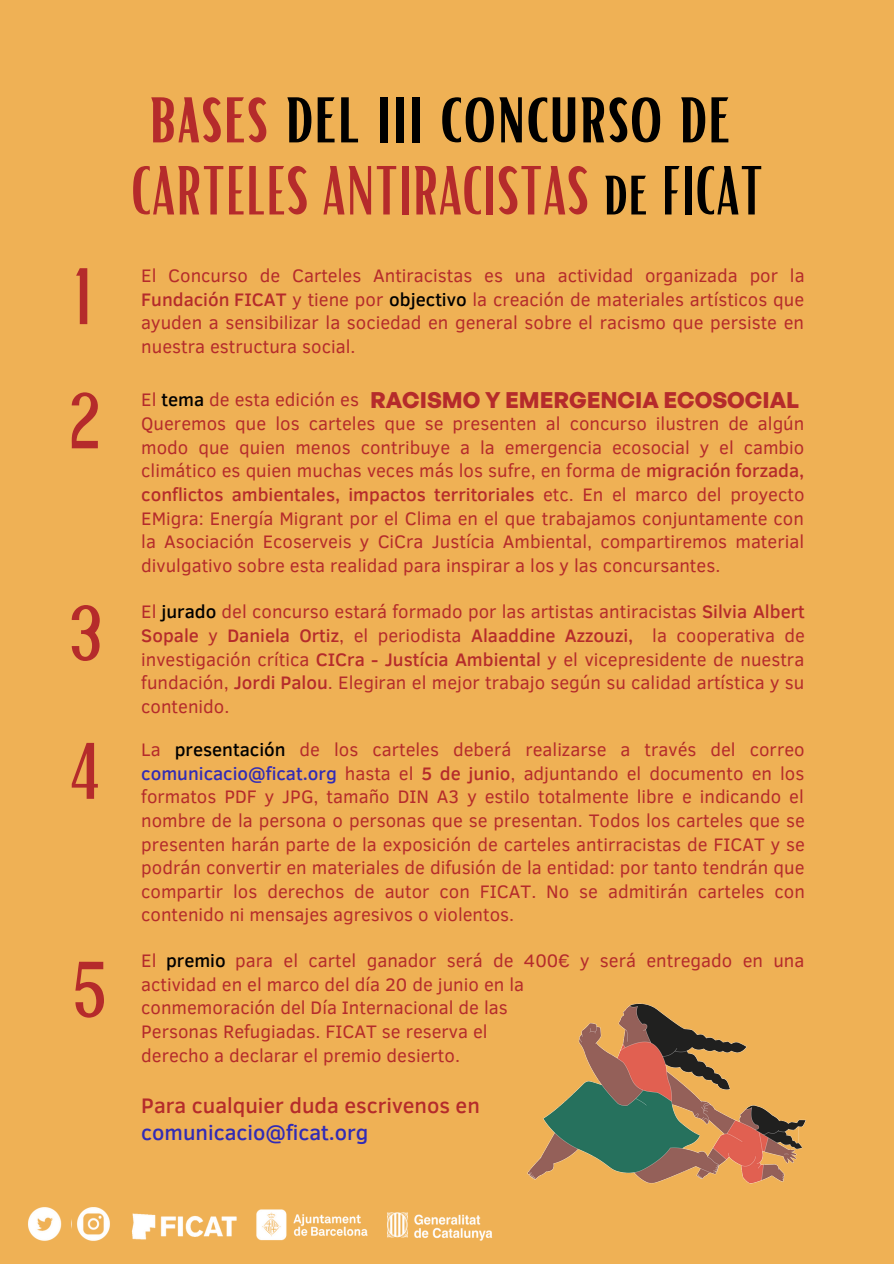
<style>
.page{position:relative;width:894px;height:1264px;background:#fff}
.page>*{position:absolute;margin:0;border:0;box-sizing:border-box;transform-origin:0 0}
.t1{font:77.85px "Bright";color:#000}
.t2{font:77.25px "Bright";color:#b52b2b}
.t3{font:66.9px "Bright";color:#b52b2b}
.t4{font:700 22.05px "General Sans";color:#b52b2b}
.t5{font:500 21.6px "Clear Sans";color:#b52b2b}
.t6{font:500 21.6px "Clear Sans";color:#322bb5}
.t7{font:18.6px/23.7px "Clear Sans";color:#b52b2b;text-align:justify}
.s1{color:#b52b2b}
.s2{color:#000}
.s3{font-weight:500}
.s4{font-weight:500;color:#000}
.s5{font-weight:500;color:#322bb5}
</style>
<div class="page">
<div style="left:0;top:0;width:893px;height:1263px;background:#efb155"></div>
<img style="left:28px;top:1207px;width:82px;height:34px">
<img style="left:131px;top:1213px;width:106px;height:27px">
<img style="left:256px;top:1209px;width:112px;height:32px">
<img style="left:387px;top:1212px;width:106px;height:29px">
<img style="left:527px;top:1003px;width:279px;height:181px">
<p class="t2" style="left:72px;top:247px;width:20px">1</p>
<p class="t2" style="left:68px;top:371px;width:35px">2</p>
<p class="t2" style="left:68px;top:583px;width:37px">3</p>
<p class="t2" style="left:68px;top:721px;width:35px">4</p>
<p class="t2" style="left:71px;top:940px;width:38px">5</p>
<p class="t1" style="left:148px;top:64px;width:584px"><span class="s1">bases</span> del iii concurso de</p>
<p class="t3" style="left:131px;top:147px;width:633px">CARTELES ANTIRACISTAS <span class="s2">de FICAT</span></p>
<p class="t7" style="left:141px;top:262px;width:664px">El Concurso de Carteles Antiracistas es una actividad organizada por la <span class="s3">Fundación FICAT</span> y tiene por <span class="s4">objectivo</span> la creación de materiales artísticos que ayuden a sensibilizar la sociedad en general sobre el racismo que persiste en nuestra estructura social.</p>
<p class="t7" style="left:141px;top:387px;width:219px">El <span class="s4">tema</span> de esta edición es</p>
<p class="t7" style="left:141px;top:411px;width:664px">Queremos que los carteles que se presenten al concurso ilustren de algún modo que quien menos contribuye a la emergencia ecosocial y el cambio climático es quien muchas veces más los sufre, en forma de <span class="s3">migración forzada, conflictos ambientales, impactos territoriales</span> etc. En el marco del proyecto EMigra: Energía Migrant por el Clima en el que trabajamos conjuntamente con la Asociación Ecoserveis y CiCra Justícia Ambiental, compartiremos material divulgativo sobre esta realidad para inspirar a los y las concursantes.</p>
<p class="t4" style="left:370px;top:386px;width:430px">RACISMO Y EMERGENCIA ECOSOCIAL</p>
<p class="t7" style="left:141px;top:599px;width:665px">El <span class="s4">jurado</span> del concurso estará formado por las artistas antiracistas <span class="s3">Silvia Albert Sopale</span> y <span class="s3">Daniela Ortiz</span>, el periodista <span class="s3">Alaaddine Azzouzi,</span> la cooperativa de investigación crítica <span class="s3">CICra - Justícia Ambiental</span> y el vicepresidente de nuestra fundación, <span class="s3">Jordi Palou</span>. Elegiran el mejor trabajo según su calidad artística y su contenido.</p>
<p class="t7" style="left:141px;top:736px;width:665px">La <span class="s4">presentación</span> de los carteles deberá realizarse a través del correo <span class="s5">comunicacio@ficat.org</span> hasta el <span class="s3">5 de junio</span>, adjuntando el documento en los formatos PDF y JPG, tamaño DIN A3 y estilo totalmente libre e indicando el nombre de la persona o personas que se presentan. Todos los carteles que se presenten harán parte de la exposición de carteles antirracistas de FICAT y se podrán convertir en materiales de difusión de la entidad: por tanto tendrán que compartir los derechos de autor con FICAT. No se admitirán carteles con contenido ni mensajes agresivos o violentos.</p>
<p class="t7" style="left:141px;top:947px;width:664px">El <span class="s4">premio</span> para el cartel ganador será de 400€ y será entregado en una actividad en el marco del día 20 de junio en la</p>
<p class="t7" style="left:141px;top:994px;width:368px">conmemoración del Día Internacional de las</p>
<p class="t7" style="left:141px;top:1018px;width:348px">Personas Refugiadas. FICAT se reserva el</p>
<p class="t7" style="left:141px;top:1042px;width:320px">derecho a declarar el premio desierto.</p>
<p class="t5" style="left:141px;top:1089px;width:340px">Para cualquier duda escrivenos en</p>
<p class="t6" style="left:141px;top:1116px;width:229px">comunicacio@ficat.org</p>
</div>
